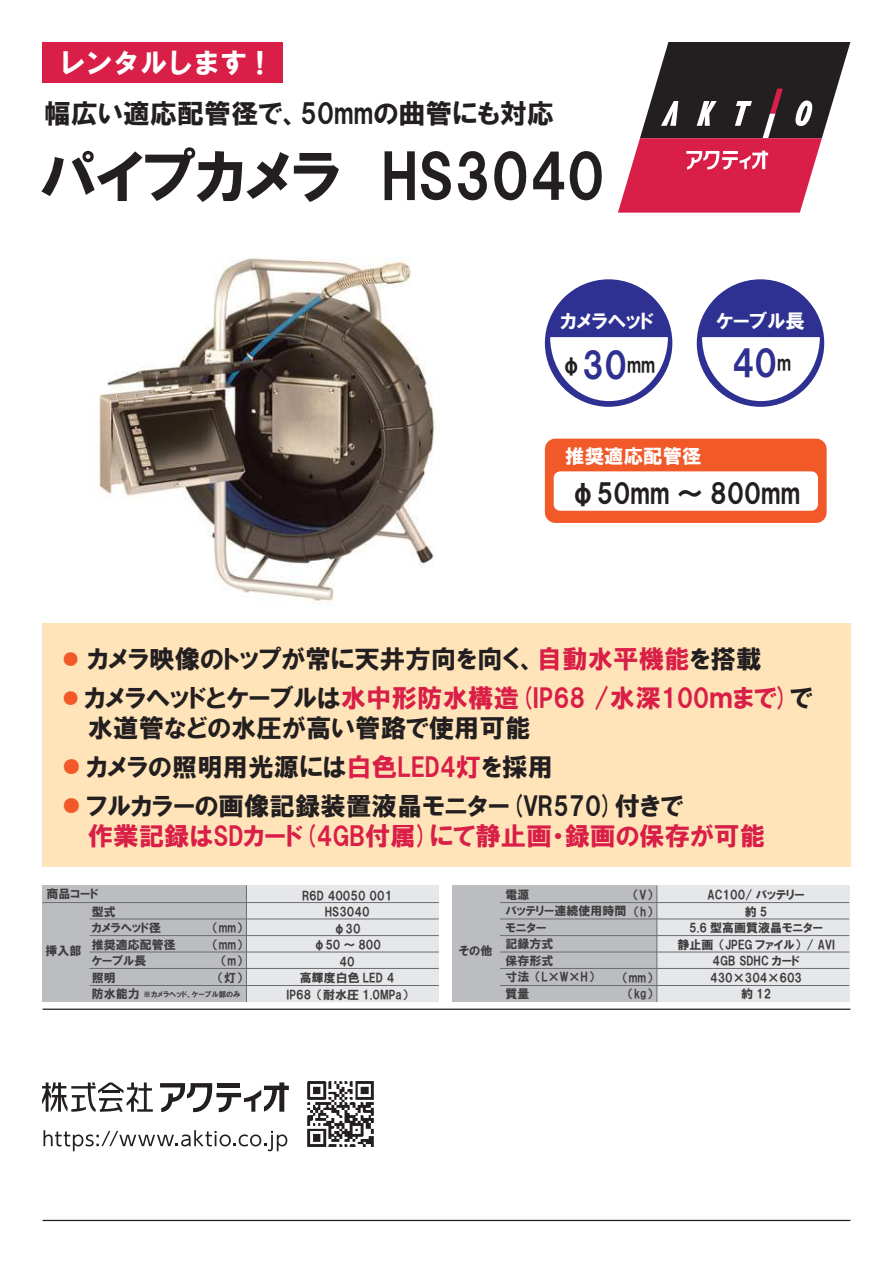
<style>
.page{position:relative;width:893px;height:1263px;background:#fff}
.page>*{position:absolute;margin:0;border:0;box-sizing:border-box;transform-origin:0 0}
.t1{font:60px "HGP Soei Kakugothic UB";color:#231f20}
.t2{font:36px "HGP Soei Kakugothic UB";color:#2e3092}
.t3{font:28.5px "HGP Soei Kakugothic UB";letter-spacing:.1em;color:#fff}
.t4{font:27px "HGP Soei Kakugothic UB";color:#231f20}
.t5{font:25.5px/30px "HGP Soei Kakugothic UB";color:#231f20}
.t6{font:25.5px/30px "HGP Soei Kakugothic UB";color:#d91e47}
.t7{font:19.5px "HGP Soei Kakugothic UB";color:#fff}
.t8{font:12px/16.5px "HGP Soei Kakugothic UB";color:#3e3e3f;text-align:center}
.t9{font:7.5px "HGP Soei Kakugothic UB";color:#3e3e3f}
.s1{font-size:21px;color:#231f20}
.s2{font-size:16.5px;color:#f15929}
.s3{color:#d91e47}
.s4{font-size:18px;color:#f15929}
.s5{color:#231f20}
.s6{font-size:12px}
</style>
<div class="page">
<div style="left:42px;top:885px;width:397px;height:117px;background:#e6e7e9"></div>
<div style="left:43px;top:43px;width:240px;height:40px;background:#d91e47"></div>
<div style="left:42px;top:885px;width:204px;height:117px;background:#bcbdc0"></div>
<hr style="left:43px;top:1008px;width:807px;height:2px;background:#231f20">
<hr style="left:90px;top:968px;width:349px;height:1px;background:#6c6d70">
<hr style="left:90px;top:952px;width:349px;height:1px;background:#6c6d70">
<hr style="left:90px;top:935px;width:349px;height:1px;background:#6c6d70">
<hr style="left:246px;top:885px;width:1px;height:117px;background:#6c6d70">
<hr style="left:90px;top:919px;width:349px;height:1px;background:#6c6d70">
<hr style="left:42px;top:902px;width:397px;height:1px;background:#6c6d70">
<hr style="left:90px;top:985px;width:349px;height:1px;background:#6c6d70">
<hr style="left:43px;top:1220px;width:807px;height:1px;background:#231f20">
<svg style="left:160px;top:1082px;width:129px;height:31px"></svg>
<svg style="left:42px;top:1082px;width:111px;height:30px"></svg>
<svg style="left:44px;top:1130px;width:243px;height:21px"></svg>
<img style="left:307px;top:1081px;width:67px;height:66px">
<svg style="left:618px;top:43px;width:232px;height:170px"></svg>
<img style="left:98px;top:257px;width:339px;height:349px">
<div style="left:453px;top:885px;width:396px;height:117px;background:#e6e7e9"></div>
<div style="left:452px;top:885px;width:205px;height:117px;background:#bcbdc0"></div>
<hr style="left:500px;top:968px;width:349px;height:1px;background:#6c6d70">
<hr style="left:500px;top:952px;width:349px;height:1px;background:#6c6d70">
<hr style="left:500px;top:919px;width:349px;height:1px;background:#6c6d70">
<hr style="left:500px;top:902px;width:349px;height:1px;background:#6c6d70">
<hr style="left:500px;top:985px;width:349px;height:1px;background:#6c6d70">
<hr style="left:657px;top:885px;width:1px;height:117px;background:#6c6d70">
<hr style="left:500px;top:935px;width:349px;height:1px;background:#6c6d70">
<div style="left:42px;top:623px;width:809px;height:244px;background:#fee4b8"></div>
<div style="left:545px;top:439px;width:282px;height:84px;background:#f15929;border-radius:11px"></div>
<div style="left:554px;top:471px;width:264px;height:40px;background:#fff;border-radius:7px"></div>
<div style="left:545px;top:279px;width:127px;height:128px;background:#2e3092;border-radius:50%"></div>
<svg style="left:550px;top:337px;width:118px;height:64px"></svg>
<div style="left:697px;top:279px;width:127px;height:128px;background:#2e3092;border-radius:50%"></div>
<svg style="left:702px;top:337px;width:118px;height:64px"></svg>
<h3 class="t3" style="left:62px;top:48px;width:204px">レンタルします !</h3>
<h3 class="t4" style="left:44px;top:100px;width:511px">幅広い適応配管径で、50mmの曲管にも対応</h3>
<h1 class="t1" style="left:40px;top:146px;width:566px">パイプカメラ　HS3040</h1>
<h3 class="t7" style="left:561px;top:311px;width:95px">カメラヘッド</h3>
<h2 class="t2" style="left:561px;top:347px;width:96px"><span class="s1">φ</span>30<sup>mm</sup></h2>
<h3 class="t7" style="left:716px;top:311px;width:90px">ケーブル長</h3>
<h2 class="t2" style="left:732px;top:345px;width:61px">40<sup>m</sup></h2>
<h3 class="t7" style="left:565px;top:446px;width:138px">推奨適応配管径</h3>
<h3 class="t4" style="left:569px;top:480px;width:232px">φ50mm ～ 800mm</h3>
<h3 class="t5" style="left:62px;top:643px;width:701px"><span class="s2">●</span> カメラ映像のトップが常に天井方向を向く、<span class="s3">自動水平機能</span>を搭載</h3>
<h3 class="t5" style="left:88px;top:682px;width:726px;text-indent:-25px"><span class="s2">●</span> カメラヘッドとケーブルは<span class="s3">水中形防水構造(IP68 /水深100ｍまで)</span>で水道管などの水圧が高い管路で使用可能</h3>
<h3 class="t5" style="left:62px;top:751px;width:492px"><span class="s4">●</span> カメラの照明用光源には<span class="s3">白色LED4灯</span>を採用</h3>
<h3 class="t6" style="left:88px;top:790px;width:679px;text-indent:-25px"><span class="s4">●</span> <span class="s5">フルカラーの画像記録装置液晶モニター(VR570)付きで<br></span>作業記録はSDカード(4GB付属)にて静止画・録画の保存が可能</h3>
<p class="t8" style="left:47px;top:885px;width:53px">商品コード</p>
<p class="t8" style="left:45px;top:942px;width:38px">挿入部</p>
<p class="t8" style="left:92px;top:903px;width:86px;text-align:left">型式<br>カメラヘッド径推奨適応配管径ケーブル長<br>照明</p>
<p class="t9" style="left:92px;top:990px;width:150px"><span class="s6">防水能力</span> ※カメラヘッド、ケーブル部のみ</p>
<p class="t8" style="left:213px;top:920px;width:31px;text-align:right">（mm）（mm）（m）（灯）</p>
<p class="t8" style="left:287px;top:887px;width:123px">R6D 40050 001<br>HS3040<br>φ30<br>φ50 ～ 800<br>40<br>高輝度白色 LED 4<br>IP68 （耐水圧 1.0MPa）</p>
<p class="t8" style="left:459px;top:942px;width:35px">その他</p>
<p class="t8" style="left:633px;top:886px;width:20px">（V）</p>
<p class="t8" style="left:505px;top:886px;width:148px;text-align:left">電源<br>バッテリー連続使用時間　（h）モニター<br>記録方式<br>保存形式<br>寸法（L×W×H）<br>質量</p>
<p class="t8" style="left:623px;top:969px;width:31px">（mm）（kg）</p>
<p class="t8" style="left:677px;top:887px;width:159px">AC100/ バッテリー<br>約5<br>5.6 型高画質液晶モニター<br>静止画（JPEG ファイル） / AVI<br>4GB SDHC カード<br>430×304×603<br>約 12</p>
</div>
